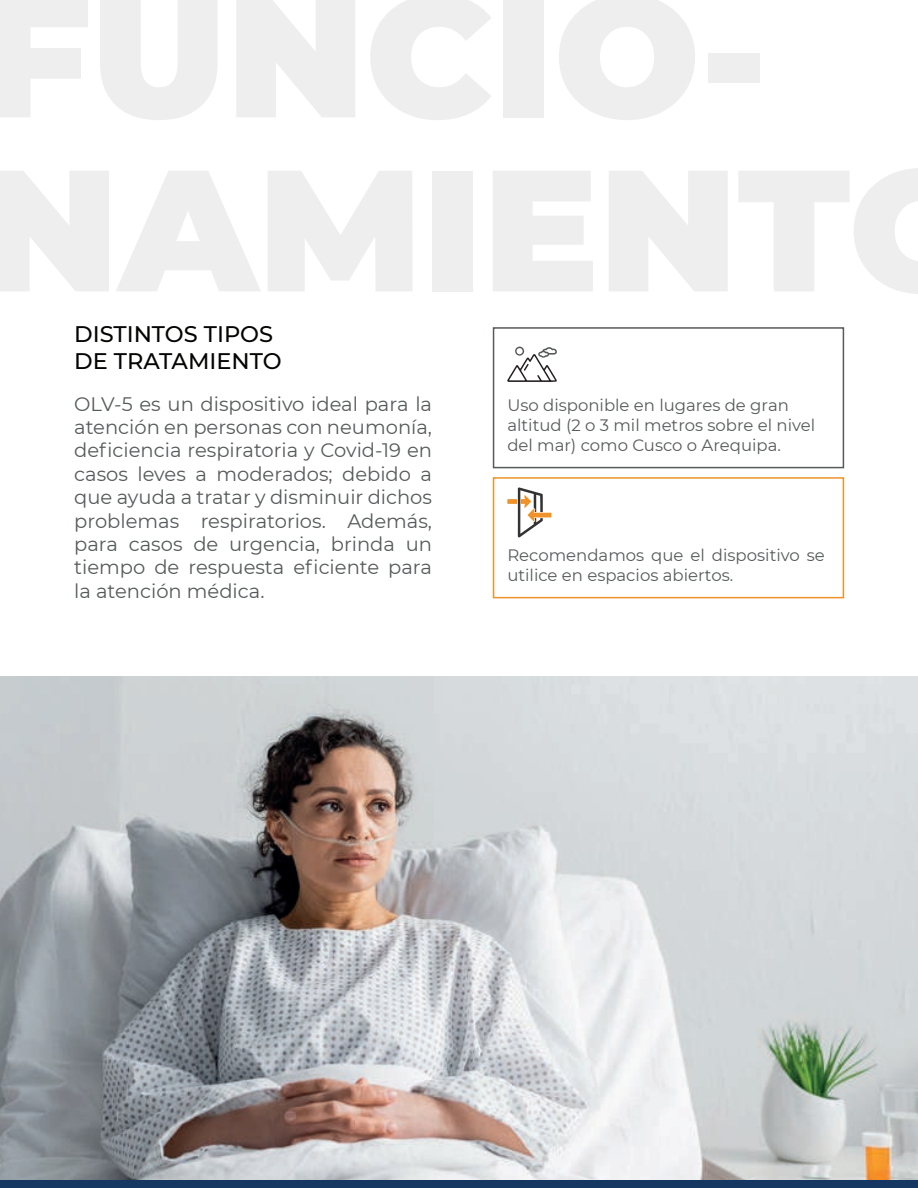
<style>
.page{position:relative;width:918px;height:1188px;background:#fff}
.page>*{position:absolute;margin:0;border:0;box-sizing:border-box;transform-origin:0 0}
.t1{font:500 22.5px/27px "Montserrat";color:#040503}
.t2{font:19.5px/23.4px "Montserrat";color:#575a5b;text-align:justify}
.t3{font:16.5px/19.8px "Montserrat";color:#575a5b}
</style>
<div class="page">
<div style="left:493px;top:477px;width:351px;height:121px;border:2px solid #ef922a"></div>
<svg style="left:507px;top:487px;width:45px;height:51px"></svg>
<div style="left:493px;top:327px;width:351px;height:141px;border:2px solid #575a5b"></div>
<img style="left:0;top:676px;width:918px;height:504px">
<div style="left:0;top:1180px;width:918px;height:8px;background:#153761"></div>
<svg style="left:507px;top:347px;width:50px;height:35px"></svg>
<p class="t1" style="left:74px;top:319px;width:209px">DISTINTOS TIPOS<br>DE TRATAMIENTO</p>
<p class="t2" style="left:74px;top:391px;width:359px">OLV-5 es un dispositivo ideal para la atención en personas con neumonía, deficiencia respiratoria y Covid-19 en casos leves a moderados; debido a que ayuda a tratar y disminuir dichos problemas respiratorios. Además, para casos de urgencia, brinda un tiempo de respuesta eficiente para la atención médica.</p>
<p class="t3" style="left:507px;top:395px;width:309px">Uso disponible en lugares de gran altitud (2 o 3 mil metros sobre el nivel del mar) como Cusco o Arequipa.</p>
<p class="t3" style="left:507px;top:545px;width:319px">Recomendamos que el dispositivo se utilice en espacios abiertos.</p>
</div>
